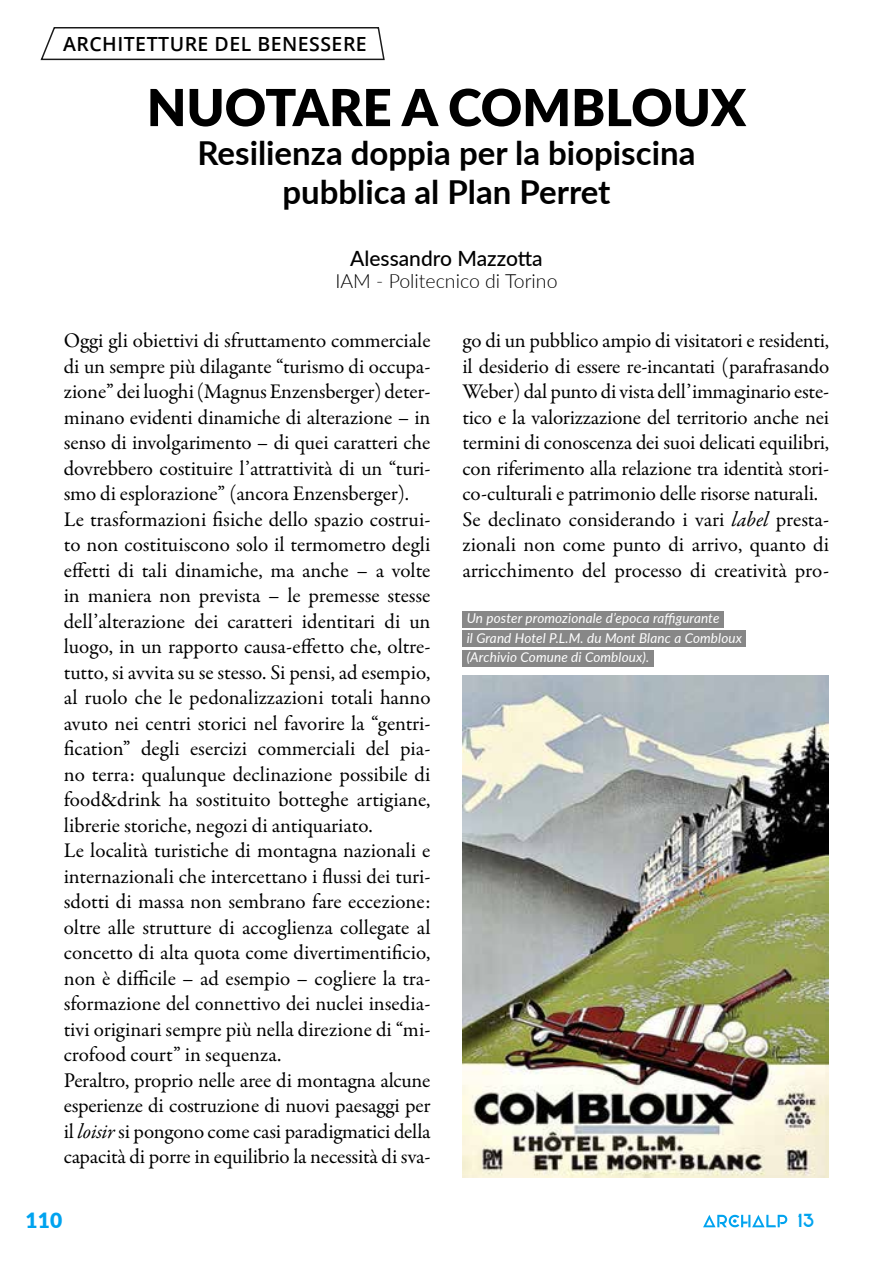
<style>
.page{position:relative;width:893px;height:1263px;background:#fff}
.page>*{position:absolute;margin:0;border:0;box-sizing:border-box;transform-origin:0 0}
.t1{font:900 51px "Lato";color:#000}
.t2{font:700 33px/39px "Lato";color:#000;text-align:center}
.t3{font:21px/25.5px "Garamond Premr Pro";letter-spacing:-.005em;color:#000}
.t4{font:500 21px "Lato";color:#000}
.t5{font:900 21px "Lato";color:#00a3ef}
.t6{font:600 19.5px "Open Sans";letter-spacing:.025em;color:#000}
.t7{font:300 19.5px "Lato";color:#000}
.t8{font:18px "Elianto";color:#00a3ef}
.t9{font:italic 13.5px/19.5px "Lato";letter-spacing:.01em;color:#fff}
.s1{font-style:italic}
</style>
<div class="page">
<svg style="left:703px;top:1215px;width:84px;height:12px"></svg>
<svg style="left:40px;top:27px;width:345px;height:34px"></svg>
<img style="left:462px;top:675px;width:366px;height:503px">
<div style="left:462px;top:611px;width:262px;height:16px;background:#878787"></div>
<div style="left:462px;top:631px;width:284px;height:16px;background:#878787"></div>
<div style="left:462px;top:650px;width:192px;height:16px;background:#878787"></div>
<p class="t6" style="left:63px;top:30px;width:305px">ARCHITETTURE DEL BENESSERE</p>
<h1 class="t1" style="left:147px;top:69px;width:601px">NUOTARE A COMBLOUX</h1>
<h2 class="t2" style="left:197px;top:132px;width:499px">Resilienza doppia per la biopiscina pubblica al Plan Perret</h2>
<p class="t4" style="left:350px;top:243px;width:194px">Alessandro Mazzotta</p>
<p class="t7" style="left:335px;top:268px;width:224px">IAM - Politecnico di Torino</p>
<p class="t3" style="left:64px;top:328px;width:368px">Oggi gli obiettivi di sfruttamento commerciale di un sempre più dilagante “turismo di occupa&shy;zione” dei luoghi (Magnus Enzensberger) deter&shy;minano evidenti dinamiche di alterazione – in senso di involgarimento – di quei caratteri che dovrebbero costituire l’attrattività di un “turi&shy;smo di esplorazione” (ancora Enzensberger).<br>Le trasformazioni fisiche dello spazio costrui&shy;to non costituiscono solo il termometro degli effetti di tali dinamiche, ma anche – a volte in maniera non prevista – le premesse stesse dell’alterazione dei caratteri identitari di un luogo, in un rapporto causa-effetto che, oltre&shy;tutto, si avvita su se stesso. Si pensi, ad esempio, al ruolo che le pedonalizzazioni totali hanno avuto nei centri storici nel favorire la “gentri&shy;fication” degli esercizi commerciali del pia&shy;no terra: qualunque declinazione possibile di food&amp;drink ha sostituito botteghe artigiane, librerie storiche, negozi di antiquariato.<br>Le località turistiche di montagna nazionali e internazionali che intercettano i flussi dei turi&shy;sdotti di massa non sembrano fare eccezione: oltre alle strutture di accoglienza collegate al concetto di alta quota come divertimentificio, non è difficile – ad esempio – cogliere la tra&shy;sformazione del connettivo dei nuclei insedia&shy;tivi originari sempre più nella direzione di “mi&shy;crofood court” in sequenza.<br>Peraltro, proprio nelle aree di montagna alcune esperienze di costruzione di nuovi paesaggi per il <span class="s1">loisir</span> si pongono come casi paradigmatici della capacità di porre in equilibrio la necessità di sva-</p>
<p class="t3" style="left:462px;top:328px;width:368px">go di un pubblico ampio di visitatori e residenti, il desiderio di essere re-incantati (parafrasando Weber) dal punto di vista dell’immaginario este&shy;tico e la valorizzazione del territorio anche nei termini di conoscenza dei suoi delicati equilibri, con riferimento alla relazione tra identità stori&shy;co-culturali e patrimonio delle risorse naturali.<br>Se declinato considerando i vari <span class="s1">label</span> presta&shy;zionali non come punto di arrivo, quanto di arricchimento del processo di creatività pro-</p>
<p class="t9" style="left:467px;top:608px;width:277px">Un poster promozionale d’epoca raffigurante<br>il Grand Hotel P.L.M. du Mont Blanc a Combloux (Archivio Comune di Combloux).</p>
<p class="t5" style="left:26px;top:1204px;width:38px">110</p>
<p class="t8" style="left:798px;top:1210px;width:18px">13</p>
</div>
